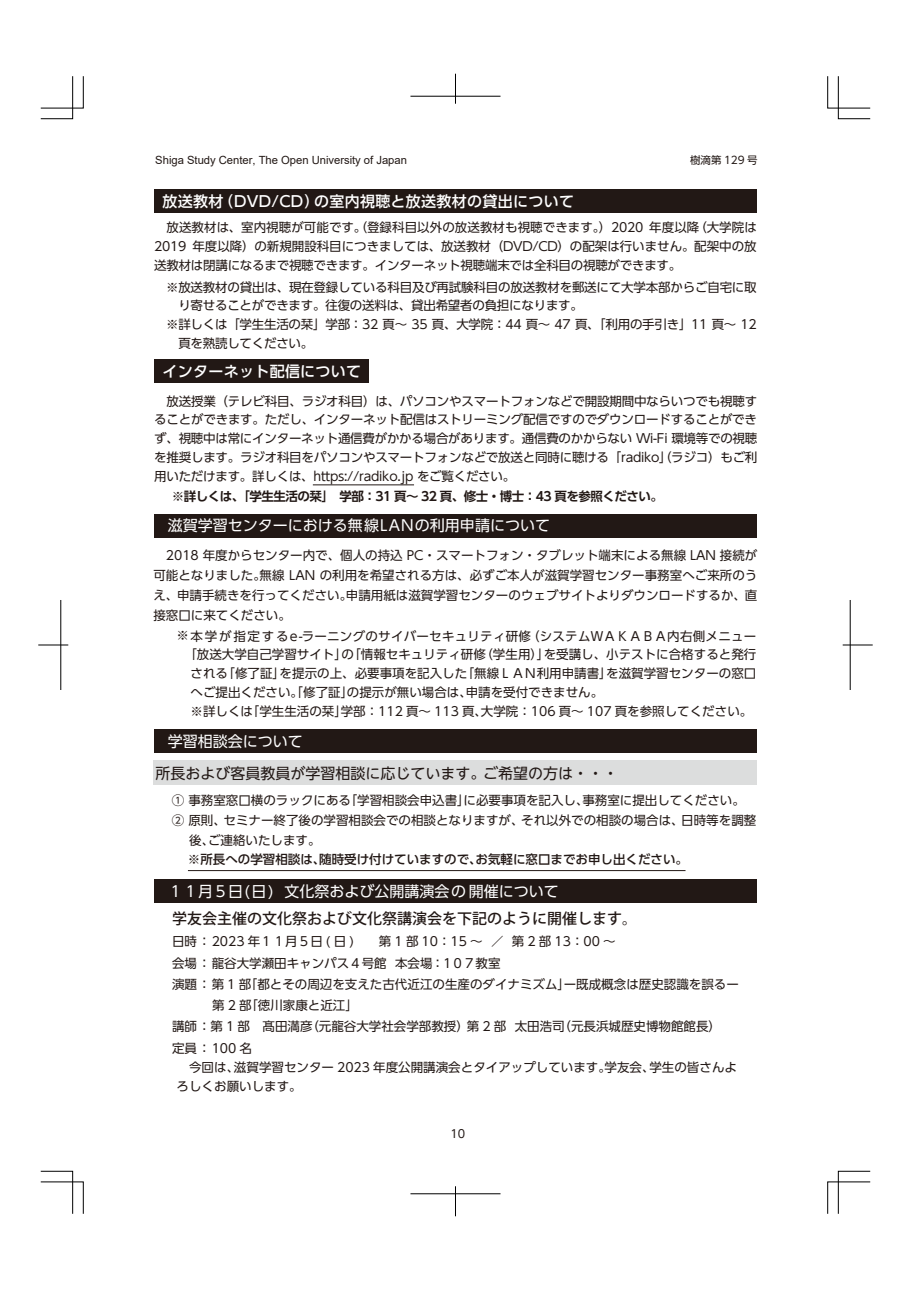
<style>
.page{position:relative;width:911px;height:1290px;background:#fff}
.page>*{position:absolute;margin:0;border:0;box-sizing:border-box;transform-origin:0 0}
.t1{font:15px "UD Shin Go Pro";color:#fff}
.t2{font:500 15px "UD Shin Go Pro";letter-spacing:.02em;color:#fff}
.t3{font:15px "UD Shin Go NT Pro";color:#221815}
.t4{font:500 15px "Koz Go Pr 6 N";color:#221815}
.t5{font:12.5px/18.8px "UD Shin Go Pro";color:#221815;text-align:justify}
.t6{font:12.5px/18.8px "UD Shin Go Pro";letter-spacing:-.02em;color:#221815}
.t7{font:12.5px "UD Shin Go Pro";letter-spacing:.02em;color:#221815}
.t8{font:700 12.5px "UD Shin Go Pro De";letter-spacing:-.04em;color:#221815}
.t9{font:500 12.5px "UD Shin Go Pro";color:#221815}
.t10{font:11.25px "Arial";color:#221815}
.t11{font:11.25px "UD Shin Go Pro";color:#221815}
.t12{font:10.5px "UD Shin Go Pro";color:#221815}
</style>
<div class="page">
<svg style="left:40px;top:1171px;width:44px;height:43px"></svg>
<svg style="left:40px;top:76px;width:44px;height:43px"></svg>
<svg style="left:827px;top:76px;width:43px;height:43px"></svg>
<svg style="left:827px;top:1171px;width:43px;height:43px"></svg>
<hr style="left:38px;top:645px;width:30px;height:1px;background:#000">
<hr style="left:61px;top:600px;width:1px;height:90px;background:#000">
<hr style="left:842px;top:645px;width:30px;height:1px;background:#000">
<hr style="left:850px;top:600px;width:1px;height:90px;background:#000">
<hr style="left:410px;top:96px;width:90px;height:1px;background:#000">
<hr style="left:455px;top:74px;width:1px;height:30px;background:#000">
<hr style="left:410px;top:1193px;width:90px;height:1px;background:#000">
<hr style="left:455px;top:1186px;width:1px;height:30px;background:#000">
<div style="left:153px;top:761px;width:603px;height:24px;background:#dcdddd"></div>
<div style="left:154px;top:514px;width:602px;height:23px;background:#221815"></div>
<div style="left:154px;top:730px;width:602px;height:23px;background:#221815"></div>
<div style="left:154px;top:880px;width:603px;height:23px;background:#221815"></div>
<hr style="left:188px;top:870px;width:497px;height:1px;background:#221815">
<div style="left:154px;top:359px;width:214px;height:24px;background:#221815"></div>
<hr style="left:313px;top:484px;width:101px;height:1px;background:#221815">
<div style="left:154px;top:190px;width:602px;height:23px;background:#221815"></div>
<p class="t10" style="left:155px;top:152px;width:253px">Shiga Study Center, The Open University of Japan</p>
<p class="t12" style="left:690px;top:152px;width:69px">樹滴第 129 号</p>
<p class="t2" style="left:162px;top:189px;width:413px">放送教材（DVD/CD）の室内視聴と放送教材の貸出について</p>
<p class="t5" style="left:154px;top:218px;width:604px">　放送教材は、室内視聴が可能です。（登録科目以外の放送教材も視聴できます。）2020 年度以降（大学院は2019 年度以降）の新規開設科目につきましては、放送教材（DVD/CD）の配架は行いません。配架中の放送教材は閉講になるまで視聴できます。インターネット視聴端末では全科目の視聴ができます。</p>
<p class="t6" style="left:166px;top:277px;width:592px">※放送教材の貸出は、現在登録している科目及び再試験科目の放送教材を郵送にて大学本部からご自宅に取　り寄せることができます。往復の送料は、貸出希望者の負担になります。<br>※詳しくは「学生生活の栞」学部：32 頁～ 35 頁、大学院：44 頁～ 47 頁、「利用の手引き」11 頁～ 12　頁を熟読してください。</p>
<p class="t2" style="left:162px;top:359px;width:200px">インターネット配信について</p>
<p class="t5" style="left:154px;top:391px;width:605px">　放送授業（テレビ科目、ラジオ科目）は、パソコンやスマートフォンなどで開設期間中ならいつでも視聴することができます。ただし、インターネット配信はストリーミング配信ですのでダウンロードすることができず、視聴中は常にインターネット通信費がかかる場合があります。通信費のかからない Wi-Fi 環境等での視聴を推奨します。ラジオ科目をパソコンやスマートフォンなどで放送と同時に聴ける「radiko｣（ラジコ）もご利用いただけます。詳しくは、https://radiko.jp をご覧ください。</p>
<p class="t8" style="left:172px;top:486px;width:492px">※詳しくは、「学生生活の栞」　学部：31 頁～ 32 頁、修士・博士：43 頁を参照ください。</p>
<p class="t1" style="left:168px;top:513px;width:384px">滋賀学習センターにおける無線LANの利用申請について</p>
<p class="t5" style="left:153px;top:545px;width:605px;line-height:20px">　2018 年度からセンター内で、個人の持込 PC・スマートフォン・タブレット端末による無線 LAN 接続が可能となりました。無線 LAN の利用を希望される方は、必ずご本人が滋賀学習センター事務室へご来所のうえ、申請手続きを行ってください。申請用紙は滋賀学習センターのウェブサイトよりダウンロードするか、直接窓口に来てください。</p>
<p class="t7" style="left:176px;top:626px;width:581px">※本学が指定するｅ-ラーニングのサイバーセキュリティ研修（システムＷＡＫＡＢＡ内右側メニュー</p>
<p class="t5" style="left:184px;top:645px;width:573px">「放送大学自己学習サイト」の「情報セキュリティ研修（学生用）」を受講し、小テストに合格すると発行</p>
<p class="t5" style="left:191px;top:664px;width:567px">される「修了証」を提示の上、必要事項を記入した「無線ＬＡＮ利用申請書」を滋賀学習センターの窓口</p>
<p class="t5" style="left:191px;top:682px;width:414px">へご提出ください。「修了証」の提示が無い場合は、申請を受付できません。</p>
<p class="t5" style="left:191px;top:701px;width:563px">※詳しくは「学生生活の栞」学部：112 頁～ 113 頁、大学院：106 頁～ 107 頁を参照してください。</p>
<p class="t1" style="left:168px;top:729px;width:136px">学習相談会について</p>
<p class="t3" style="left:155px;top:761px;width:464px">所長および客員教員が学習相談に応じています。ご希望の方は・・・</p>
<p class="t5" style="left:172px;top:790px;width:574px">① 事務室窓口横のラックにある「学習相談会申込書」に必要事項を記入し、事務室に提出してください。</p>
<p class="t5" style="left:172px;top:810px;width:586px">② 原則、セミナー終了後の学習相談会での相談となりますが、それ以外での相談の場合は、日時等を調整</p>
<p class="t5" style="left:189px;top:830px;width:133px">後、ご連絡いたします。</p>
<p class="t9" style="left:188px;top:849px;width:502px">※所長への学習相談は、随時受け付けていますので、お気軽に窓口までお申し出ください。</p>
<p class="t1" style="left:168px;top:879px;width:407px">１１月５日(日) 文化祭および公開講演会の開催について　</p>
<p class="t4" style="left:172px;top:910px;width:467px">学友会主催の文化祭および文化祭講演会を下記のように開催します。</p>
<p class="t5" style="left:172px;top:930px;width:568px;line-height:21.2px;text-align:left">日時 ： 2023 年１１月５日 ( 日 )　　第 1 部 10：15 ～ ／ 第 2 部 13：00 ～<br>会場 ： 龍谷大学瀬田キャンパス４号館 本会場：１０７教室<br>演題 ： 第 1 部「都とその周辺を支えた古代近江の生産のダイナミズム」ー既成概念は歴史認識を誤るー　　 第 2 部「徳川家康と近江」　<br>講師 ：第 1 部　髙田満彦（元龍谷大学社会学部教授）第 2 部 太田浩司（元長浜城歴史博物館館長）<br>定員 ： 100 名</p>
<p class="t5" style="left:177px;top:1058px;width:562px">　今回は、滋賀学習センター 2023 年度公開講演会とタイアップしています。学友会、学生の皆さんよろしくお願いします。</p>
<p class="t11" style="left:450px;top:1125px;width:16px">10</p>
</div>
